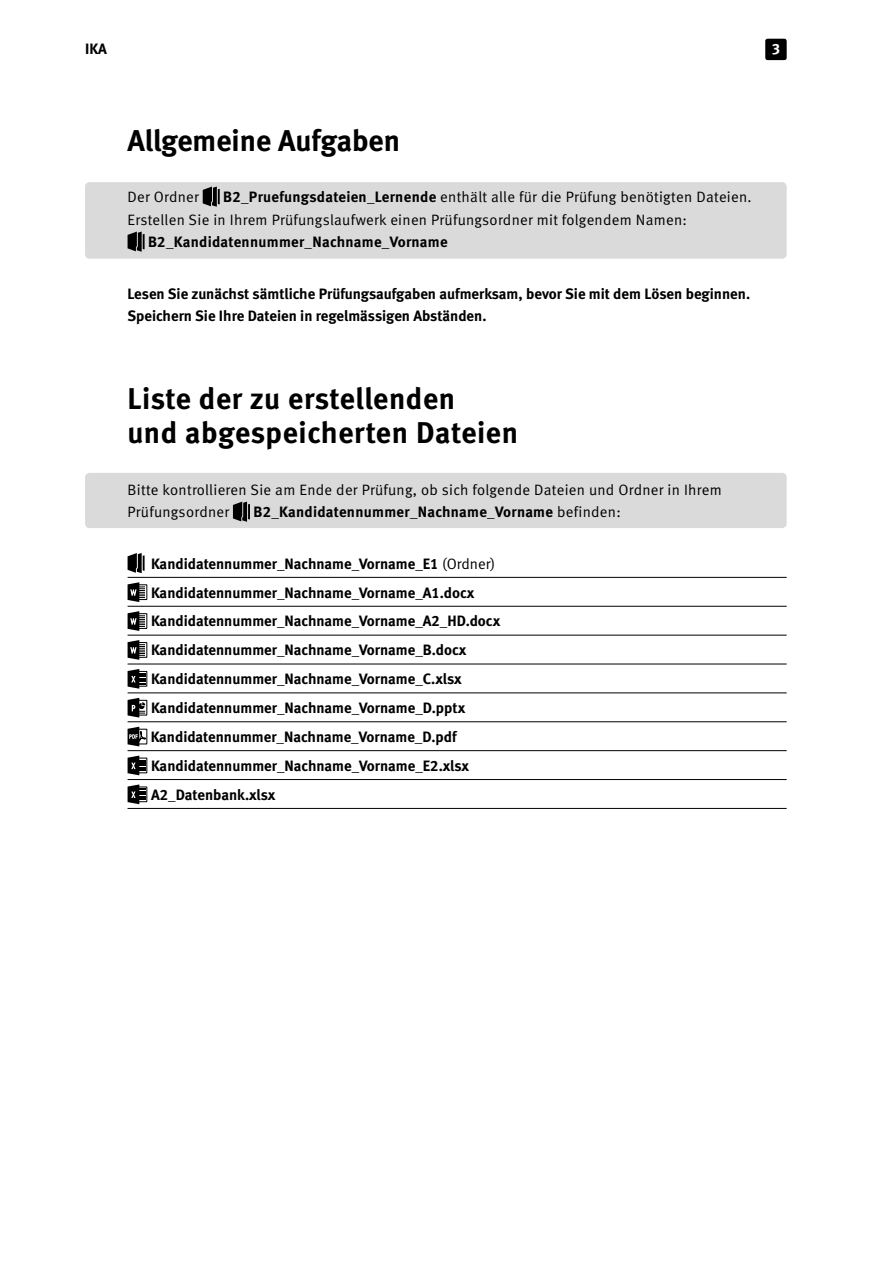
<style>
.page{position:relative;width:893px;height:1263px;background:#fff}
.page>*{position:absolute;margin:0;border:0;box-sizing:border-box;transform-origin:0 0}
.t1{font:30px/34.5px "Meta Bold LF";letter-spacing:.015em;color:#000}
.t2{font:15px/29px "Meta Bold LF";color:#000}
.t3{font:15px/22.5px "Meta Normal LF";letter-spacing:.02em;color:#000}
.t4{font:15px "Meta Bold LF";letter-spacing:.02em;color:#000}
.t5{font:15px "Meta Bold LF";color:#fff}
.s1{font-family:"Meta Bold LF"}
.s2{font-family:"Meta Normal LF"}
</style>
<div class="page">
<div style="left:765px;top:39px;width:22px;height:21px;background:#000;border-radius:2px"></div>
<div style="left:85px;top:473px;width:702px;height:55px;background:#dadada;border-radius:4px"></div>
<div style="left:85px;top:182px;width:702px;height:77px;background:#dadada;border-radius:4px"></div>
<hr style="left:128px;top:577px;width:659px;height:1px;background:#000">
<hr style="left:128px;top:606px;width:659px;height:1px;background:#000">
<hr style="left:128px;top:635px;width:659px;height:1px;background:#000">
<hr style="left:128px;top:664px;width:659px;height:1px;background:#000">
<hr style="left:128px;top:693px;width:659px;height:1px;background:#000">
<hr style="left:128px;top:721px;width:659px;height:1px;background:#000">
<hr style="left:128px;top:750px;width:659px;height:1px;background:#000">
<hr style="left:128px;top:779px;width:659px;height:1px;background:#000">
<hr style="left:128px;top:808px;width:659px;height:1px;background:#000">
<svg style="left:203px;top:187px;width:17px;height:20px"></svg>
<svg style="left:128px;top:232px;width:17px;height:20px"></svg>
<svg style="left:233px;top:502px;width:17px;height:20px"></svg>
<svg style="left:128px;top:553px;width:17px;height:20px"></svg>
<div style="left:137px;top:584px;width:10px;height:16px;border:1px solid #000"></div>
<svg style="left:128px;top:582px;width:17px;height:20px"></svg>
<div style="left:137px;top:613px;width:10px;height:16px;border:1px solid #000"></div>
<svg style="left:128px;top:611px;width:17px;height:20px"></svg>
<div style="left:137px;top:642px;width:10px;height:16px;border:1px solid #000"></div>
<svg style="left:128px;top:640px;width:17px;height:20px"></svg>
<div style="left:137px;top:671px;width:10px;height:15px;border:1px solid #000"></div>
<svg style="left:128px;top:669px;width:17px;height:20px"></svg>
<div style="left:137px;top:700px;width:10px;height:15px;border:1px solid #000"></div>
<svg style="left:128px;top:698px;width:17px;height:19px"></svg>
<svg style="left:128px;top:727px;width:19px;height:19px"></svg>
<div style="left:137px;top:758px;width:10px;height:15px;border:1px solid #000"></div>
<svg style="left:128px;top:755px;width:17px;height:20px"></svg>
<div style="left:137px;top:786px;width:10px;height:16px;border:1px solid #000"></div>
<svg style="left:128px;top:784px;width:17px;height:20px"></svg>
<p class="t2" style="left:85px;top:34px;width:8px">IKA</p>
<p class="t5" style="left:772px;top:40px;width:10px">3</p>
<h1 class="t1" style="left:85px;top:123px;width:317px">Allgemeine Aufgaben</h1>
<p class="t3" style="left:128px;top:186px;width:73px">Der Ordner</p>
<p class="t3" style="left:128px;top:186px;width:626px;text-indent:96px"><span class="s1">B2_Pruefungsdateien_Lernende</span> enthält alle für die Prüfung benötigten Dateien.<br>Erstellen Sie in I hrem Prüfungslaufwerk einen Prüfungsordner mit folgendem Namen:</p>
<p class="t4" style="left:148px;top:233px;width:301px">B2_Kandidatennummer_Nachname_Vorname</p>
<p class="t2" style="left:128px;top:282px;width:624px;line-height:22.5px">Lesen Sie zunächst sämtliche Prüfungsaufgaben aufmerksam, bevor Sie mit dem Lösen beginnen.<br>Speichern Sie Ihre Dateien in regelmässigen Abständen.</p>
<h1 class="t1" style="left:128px;top:381px;width:392px">Liste der zu erstellenden<br>und abgespeicherten Dateien</h1>
<p class="t3" style="left:128px;top:478px;width:596px">Bitte kontrollieren Sie am Ende der Prüfung, ob sich folgende Dateien und Ordner in I hrem<br>Prüfungsordner</p>
<p class="t4" style="left:253px;top:503px;width:369px">B2_Kandidatennummer_Nachname_Vorname <span class="s2">befinden:</span></p>
<p class="t2" style="left:147px;top:549px;width:354px">Kandidatennummer_Nachname_Vorname_E1 <span class="s2">(Ordner)<br></span>Kandidatennummer_Nachname_Vorname_A1.docx Kandidatennummer_Nachname_Vorname_A2_HD.docx Kandidatennummer_Nachname_Vorname_B.docx Kandidatennummer_Nachname_Vorname_C.xlsx Kandidatennummer_Nachname_Vorname_D.pptx Kandidatennummer_Nachname_Vorname_D.pdf Kandidatennummer_Nachname_Vorname_E2.xlsx A2_Datenbank.xlsx</p>
</div>
